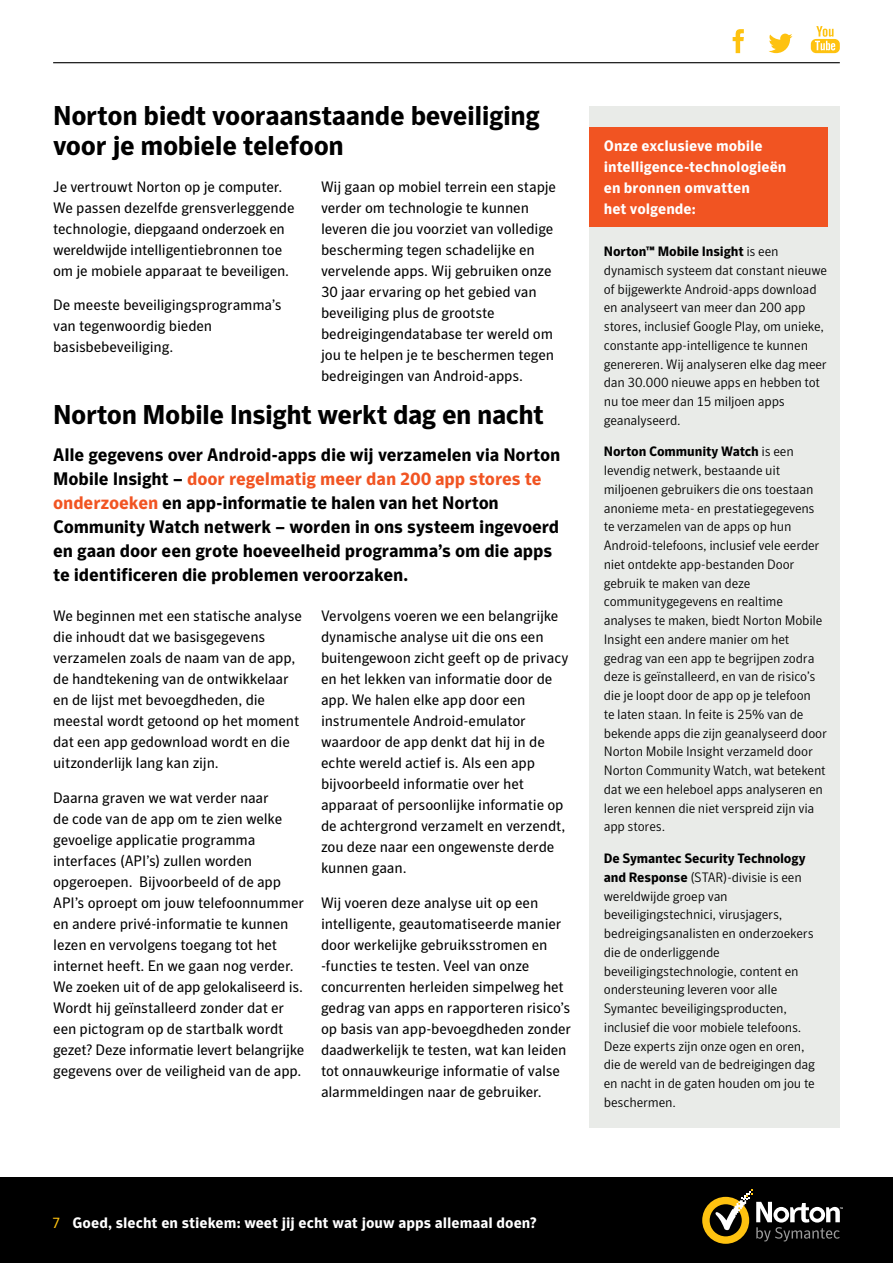
<style>
.page{position:relative;width:893px;height:1263px;background:#fff}
.page>*{position:absolute;margin:0;border:0;box-sizing:border-box;transform-origin:0 0}
.t1{font:700 27px/30px "Symantec Sans";letter-spacing:-.015em;color:#000}
.t2{font:700 18px/24px "Symantec Sans";letter-spacing:-.01em;color:#000}
.t3{font:15px/21px "Symantec Sans";letter-spacing:-.01em;color:#000}
.t4{font:700 15px/21px "Symantec Sans";color:#fff}
.t5{font:300 13.5px/18.8px "Symantec Sans";letter-spacing:-.015em;color:#000}
.s1{color:#f15422}
.s2{font-weight:700}
.s3{font-weight:400;color:#fec210}
</style>
<div class="page">
<div style="left:0;top:1178px;width:893px;height:85px;background:#000"></div>
<hr style="left:53px;top:62px;width:787px;height:1px;background:#000">
<svg style="left:702px;top:1189px;width:141px;height:55px"></svg>
<svg style="left:733px;top:29px;width:11px;height:24px"></svg>
<svg style="left:769px;top:34px;width:23px;height:19px"></svg>
<svg style="left:811px;top:26px;width:29px;height:27px"></svg>
<div style="left:589px;top:106px;width:251px;height:1022px;background:#e9ebe8"></div>
<div style="left:589px;top:128px;width:238px;height:99px;background:#f15422"></div>
<h1 class="t1" style="left:53px;top:101px;width:488px">Norton biedt vooraanstaande beveiliging voor je mobiele telefoon</h1>
<p class="t3" style="left:53px;top:176px;width:243px">Je vertrouwt Norton op je computer.<br>We passen dezelfde grensverleggende technologie, diepgaand onderzoek en wereldwijde intelligentiebronnen toe om je mobiele apparaat te beveiligen.</p>
<p class="t3" style="left:53px;top:294px;width:230px">De meeste beveiligingsprogramma’s van tegenwoordig bieden basisbebeveiliging.</p>
<p class="t3" style="left:321px;top:176px;width:237px">Wij gaan op mobiel terrein een stapje verder om technologie te kunnen leveren die jou voorziet van volledige bescherming tegen schadelijke en vervelende apps. Wij gebruiken onze 30 jaar ervaring op het gebied van beveiliging plus de grootste bedreigingendatabase ter wereld om jou te helpen je te beschermen tegen bedreigingen van Android-apps.</p>
<h1 class="t1" style="left:53px;top:400px;width:492px">Norton Mobile Insight werkt dag en nacht</h1>
<p class="t2" style="left:53px;top:443px;width:509px">Alle gegevens over Android-apps die wij verzamelen via Norton Mobile Insight – <span class="s1">door regelmatig meer dan 200 app stores te onderzoeken</span> en app-informatie te halen van het Norton Community Watch netwerk – worden in ons systeem ingevoerd en gaan door een grote hoeveelheid programma’s om die apps te identificeren die problemen veroorzaken.</p>
<p class="t3" style="left:53px;top:605px;width:250px">We beginnen met een statische analyse die inhoudt dat we basisgegevens verzamelen zoals de naam van de app, de handtekening van de ontwikkelaar en de lijst met bevoegdheden, die meestal wordt getoond op het moment dat een app gedownload wordt en die uitzonderlijk lang kan zijn.</p>
<p class="t3" style="left:53px;top:787px;width:253px">Daarna graven we wat verder naar<br>de code van de app om te zien welke gevoelige applicatie programma interfaces (API’s) zullen worden opgeroepen. Bijvoorbeeld of de app API’s oproept om jouw telefoonnummer en andere privé-informatie te kunnen lezen en vervolgens toegang tot het internet heeft. En we gaan nog verder.<br>We zoeken uit of de app gelokaliseerd is.<br>Wordt hij geïnstalleerd zonder dat er een pictogram op de startbalk wordt gezet? Deze informatie levert belangrijke gegevens over de veiligheid van de app.</p>
<p class="t3" style="left:321px;top:605px;width:249px">Vervolgens voeren we een belangrijke dynamische analyse uit die ons een buitengewoon zicht geeft op de privacy en het lekken van informatie door de app. We halen elke app door een instrumentele Android-emulator waardoor de app denkt dat hij in de echte wereld actief is. Als een app bijvoorbeeld informatie over het apparaat of persoonlijke informatie op de achtergrond verzamelt en verzendt, zou deze naar een ongewenste derde kunnen gaan.</p>
<p class="t3" style="left:321px;top:892px;width:252px">Wij voeren deze analyse uit op een intelligente, geautomatiseerde manier door werkelijke gebruiksstromen en -functies te testen. Veel van onze concurrenten herleiden simpelweg het gedrag van apps en rapporteren risico’s op basis van app-bevoegdheden zonder daadwerkelijk te testen, wat kan leiden tot onnauwkeurige informatie of valse alarmmeldingen naar de gebruiker.</p>
<p class="t4" style="left:604px;top:135px;width:184px">Onze exclusieve mobile intelligence-technologieën en bronnen omvatten<br>het volgende:</p>
<p class="t5" style="left:604px;top:242px;width:225px"><span class="s2">Norton™ Mobile Insight</span> is een dynamisch systeem dat constant nieuwe of bijgewerkte Android-apps download en analyseert van meer dan 200 app stores, inclusief Google Play, om unieke, constante app-intelligence te kunnen genereren. Wij analyseren elke dag meer dan 30.000 nieuwe apps en hebben tot nu toe meer dan 15 miljoen apps geanalyseerd.</p>
<p class="t5" style="left:604px;top:442px;width:225px"><span class="s2">Norton Community Watch</span> is een levendig netwerk, bestaande uit miljoenen gebruikers die ons toestaan anonieme meta- en prestatiegegevens te verzamelen van de apps op hun Android-telefoons, inclusief vele eerder niet ontdekte app-bestanden Door gebruik te maken van deze communitygegevens en realtime analyses te maken, biedt Norton Mobile Insight een andere manier om het gedrag van een app te begrijpen zodra deze is geïnstalleerd, en van de risico’s die je loopt door de app op je telefoon<br>te laten staan. In feite is 25% van de bekende apps die zijn geanalyseerd door Norton Mobile Insight verzameld door Norton Community Watch, wat betekent dat we een heleboel apps analyseren en leren kennen die niet verspreid zijn via app stores.</p>
<p class="t5" style="left:604px;top:849px;width:213px"><span class="s2">De Symantec Security Technology and Response</span> (STAR)-divisie is een wereldwijde groep van beveiligingstechnici, virusjagers, bedreigingsanalisten en onderzoekers die de onderliggende beveiligingstechnologie, content en ondersteuning leveren voor alle<br>Symantec beveiligingsproducten, inclusief die voor mobiele telefoons.<br>Deze experts zijn onze ogen en oren, die de wereld van de bedreigingen dag en nacht in de gaten houden om jou te beschermen.</p>
<p class="t4" style="left:52px;top:1212px;width:486px"><span class="s3">7</span> Goed, slecht en stiekem: weet jij echt wat jouw apps allemaal doen?</p>
</div>
